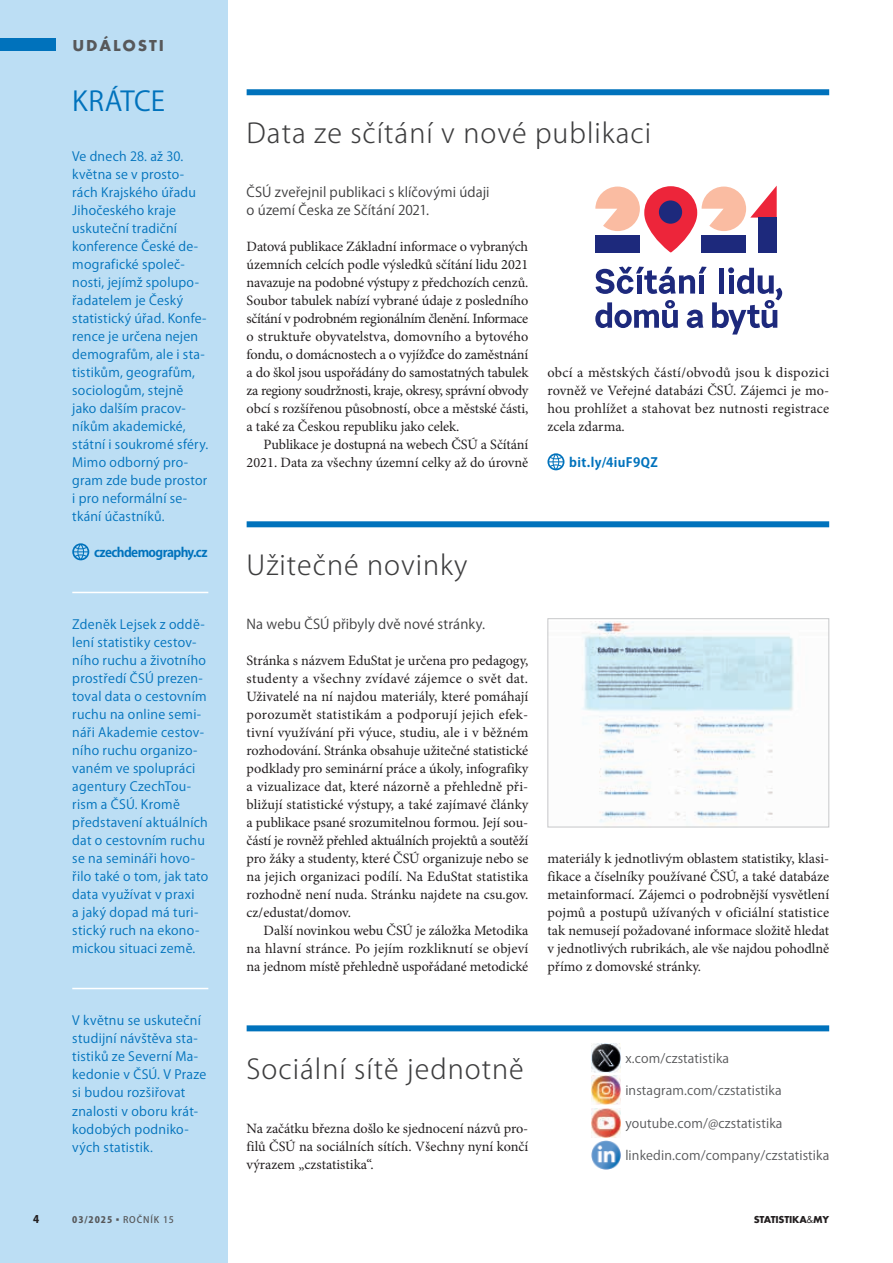
<style>
.page{position:relative;width:893px;height:1263px;background:#fff}
.page>*{position:absolute;margin:0;border:0;box-sizing:border-box;transform-origin:0 0}
.t1{font:300 27px "Koz Go Pr 6 N";letter-spacing:.035em;color:#3e3e3f}
.t2{font:27px "Koz Go Pr 6 N";letter-spacing:-.005em;color:#0072bc}
.t3{font:16.5px "Futura TOT Bold 3";letter-spacing:.115em;color:#57585a}
.t4{font:14.25px/18px "Minion Pro";letter-spacing:-.005em;color:#231f20;text-align:justify}
.t5{font:13.5px/18px "Koz Go Pr 6 N";letter-spacing:.005em;color:#3e3e3f}
.t6{font:12.75px/18px "Koz Go Pr 6 N";letter-spacing:.02em;color:#0072bc}
.t7{font:12.75px "Koz Go Pr 6 N";letter-spacing:.01em;color:#57585a}
.t8{font:700 12.75px "Koz Go Pr 6 N";letter-spacing:-.045em;color:#0072bc}
.t9{font:700 12.75px "Koz Go Pr 6 N";letter-spacing:.035em;color:#0072bc}
.t10{font:10.5px "Futura TOT Bold 2";letter-spacing:-.02em;color:#231f20}
.t11{font:800 10.5px "Koz Go Pr 6 N";color:#231f20}
.t12{font:9px "Koz Go Pr 6 N Heavy 2";letter-spacing:.1em;color:#57585a}
.s1{font-family:"Koz Go Pr 6 N Medium 2"}
.s2{font-family:"Futura TOT Book 2"}
</style>
<div class="page">
<div style="left:0;top:0;width:227px;height:1263px;background:#bcdef4"></div>
<div style="left:0;top:39px;width:55px;height:12px;background:#0072bc"></div>
<hr style="left:72px;top:592px;width:136px;height:1px;background:#fff">
<hr style="left:72px;top:988px;width:136px;height:1px;background:#fff">
<svg style="left:72px;top:543px;width:17px;height:17px"></svg>
<div style="left:247px;top:89px;width:582px;height:6px;background:#0072bc"></div>
<div style="left:247px;top:521px;width:582px;height:6px;background:#0072bc"></div>
<div style="left:247px;top:1025px;width:582px;height:6px;background:#0072bc"></div>
<svg style="left:547px;top:453px;width:17px;height:17px"></svg>
<svg style="left:595px;top:186px;width:182px;height:66px"></svg>
<div style="left:596px;top:235px;width:44px;height:18px;background:#1d297c"></div>
<div style="left:702px;top:235px;width:44px;height:18px;background:#1d297c"></div>
<div style="left:659px;top:200px;width:23px;height:24px;background:#1d297c;border-radius:50%"></div>
<div style="left:758px;top:218px;width:19px;height:35px;background:#1d297c"></div>
<svg style="left:595px;top:267px;width:187px;height:67px"></svg>
<img style="left:582px;top:621px;width:212px;height:204px">
<div style="left:547px;top:618px;width:282px;height:209px;border:1px solid #c7c8ca"></div>
<img style="left:592px;top:1043px;width:28px;height:29px">
<img style="left:592px;top:1076px;width:28px;height:29px">
<img style="left:592px;top:1108px;width:28px;height:29px">
<img style="left:592px;top:1140px;width:28px;height:29px">
<p class="t3" style="left:72px;top:35px;width:93px">UDÁLOSTI</p>
<h1 class="t2" style="left:72px;top:86px;width:94px">KRÁTCE</h1>
<p class="t6" style="left:72px;top:148px;width:137px">Ve dnech 28. až 30. května se v prosto&shy;rách Krajského úřadu<br>Jihočeského kraje uskuteční tradiční konference České de&shy;mografické společ&shy;nosti, jejímž spolupo&shy;řadatelem je Český statistický úřad. Konfe&shy;rence je určena nejen demografům, ale i sta&shy;tistikům, geografům, sociologům, stejně jako dalším pracov&shy;níkům akademické, státní i soukromé sféry.<br>Mimo odborný pro&shy;gram zde bude prostor i pro neformální se&shy;tkání účastníků.</p>
<p class="t8" style="left:94px;top:545px;width:115px">czechdemography.cz</p>
<p class="t6" style="left:72px;top:616px;width:138px">Zdeněk Lejsek z oddě&shy;lení statistiky cestov&shy;ního ruchu a životního prostředí ČSÚ prezen&shy;toval data o cestovním ruchu na online semi&shy;náři Akademie cestov&shy;ního ruchu organizo&shy;vaném ve spolupráci agentury CzechTou&shy;rism a ČSÚ. Kromě představení aktuálních dat o cestovním ruchu se na semináři hovo&shy;řilo také o tom, jak tato data využívat v praxi<br>a jaký dopad má turi&shy;stický ruch na ekono&shy;mickou situaci země.</p>
<p class="t6" style="left:72px;top:1012px;width:136px">V květnu se uskuteční studijní návštěva sta&shy;tistiků ze Severní Ma&shy;kedonie v ČSÚ. V Praze si budou rozšiřovat znalosti v oboru krát&shy;kodobých podniko&shy;vých statistik.</p>
<h1 class="t1" style="left:247px;top:118px;width:406px">Data ze sčítání v nové publikaci</h1>
<p class="t5" style="left:247px;top:184px;width:245px">ČSÚ zveřejnil publikaci s klíčovými údaji o území Česka ze Sčítání 2021.</p>
<p class="t4" style="left:247px;top:238px;width:283px">Datová publikace Základní informace o vybraných územních celcích podle výsledků sčítání lidu 2021 navazuje na podobné výstupy z předchozích cenzů.<br>Soubor tabulek nabízí vybrané údaje z posledního sčítání v podrobném regionálním členění. Informace o struktuře obyvatelstva, domovního a bytového fondu, o domácnostech a o vyjížďce do zaměstnání a do škol jsou uspořádány do samostatných tabulek za regiony soudržnosti, kraje, okresy, správní obvody obcí s rozšířenou působností, obce a městské části, a také za Českou republiku jako celek.</p>
<p class="t4" style="left:247px;top:436px;width:283px;text-align:right">Publikace je dostupná na webech ČSÚ a Sčítání<br>2021. Data za všechny územní celky až do úrovně</p>
<p class="t4" style="left:547px;top:364px;width:283px">obcí a městských částí/obvodů jsou k dispozici rovněž ve Veřejné databázi ČSÚ. Zájemci je mo&shy;hou prohlížet a stahovat bez nutnosti registrace zcela zdarma.</p>
<p class="t9" style="left:569px;top:455px;width:90px">bit.ly/4iuF9QZ</p>
<h1 class="t1" style="left:247px;top:550px;width:222px">Užitečné novinky</h1>
<p class="t5" style="left:247px;top:616px;width:240px">Na webu ČSÚ přibyly dvě nové stránky.</p>
<p class="t4" style="left:247px;top:652px;width:283px">Stránka s názvem EduStat je určena pro pedagogy, studenty a všechny zvídavé zájemce o svět dat.<br>Uživatelé na ní najdou materiály, které pomáhají porozumět statistikám a podporují jejich efek&shy;tivní využívání při výuce, studiu, ale i v běžném rozhodování. Stránka obsahuje užitečné statistické podklady pro seminární práce a úkoly, infografiky a vizualizace dat, které názorně a přehledně při&shy;bližují statistické výstupy, a také zajímavé články a publikace psané srozumitelnou formou. Její sou&shy;částí je rovněž přehled aktuálních projektů a soutěží pro žáky a studenty, které ČSÚ organizuje nebo se na jejich organizaci podílí. Na EduStat statistika rozhodně není nuda. Stránku najdete na csu.gov. cz/edustat/domov.</p>
<p class="t4" style="left:247px;top:922px;width:283px;text-indent:17px">Další novinkou webu ČSÚ je záložka Metodika na hlavní stránce. Po jejím rozkliknutí se objeví na jednom místě přehledně uspořádané metodické</p>
<p class="t4" style="left:547px;top:850px;width:283px">materiály k jednotlivým oblastem statistiky, klasi&shy;fikace a číselníky používané ČSÚ, a také databáze metainformací. Zájemci o podrobnější vysvětlení pojmů a postupů užívaných v oficiální statistice tak nemusejí požadované informace složitě hledat v jednotlivých rubrikách, ale vše najdou pohodlně přímo z domovské stránky.</p>
<h1 class="t1" style="left:247px;top:1054px;width:278px">Sociální sítě jednotně</h1>
<p class="t4" style="left:247px;top:1120px;width:283px">Na začátku března došlo ke sjednocení názvů pro&shy;filů ČSÚ na sociálních sítích. Všechny nyní končí výrazem „czstatistika“.</p>
<p class="t7" style="left:625px;top:1051px;width:105px">x.com/czstatistika</p>
<p class="t7" style="left:625px;top:1083px;width:158px">instagram.com/czstatistika</p>
<p class="t7" style="left:625px;top:1116px;width:159px">youtube.com/@czstatistika</p>
<p class="t7" style="left:625px;top:1148px;width:206px">linkedin.com/company/czstatistika</p>
<p class="t11" style="left:33px;top:1214px;width:8px">4</p>
<p class="t12" style="left:72px;top:1215px;width:103px">03/2025▪<span class="s1">ROČNÍK 15</span></p>
<p class="t10" style="left:754px;top:1213px;width:77px">STATISTIKA<span class="s2">&amp;</span>MY</p>
</div>
